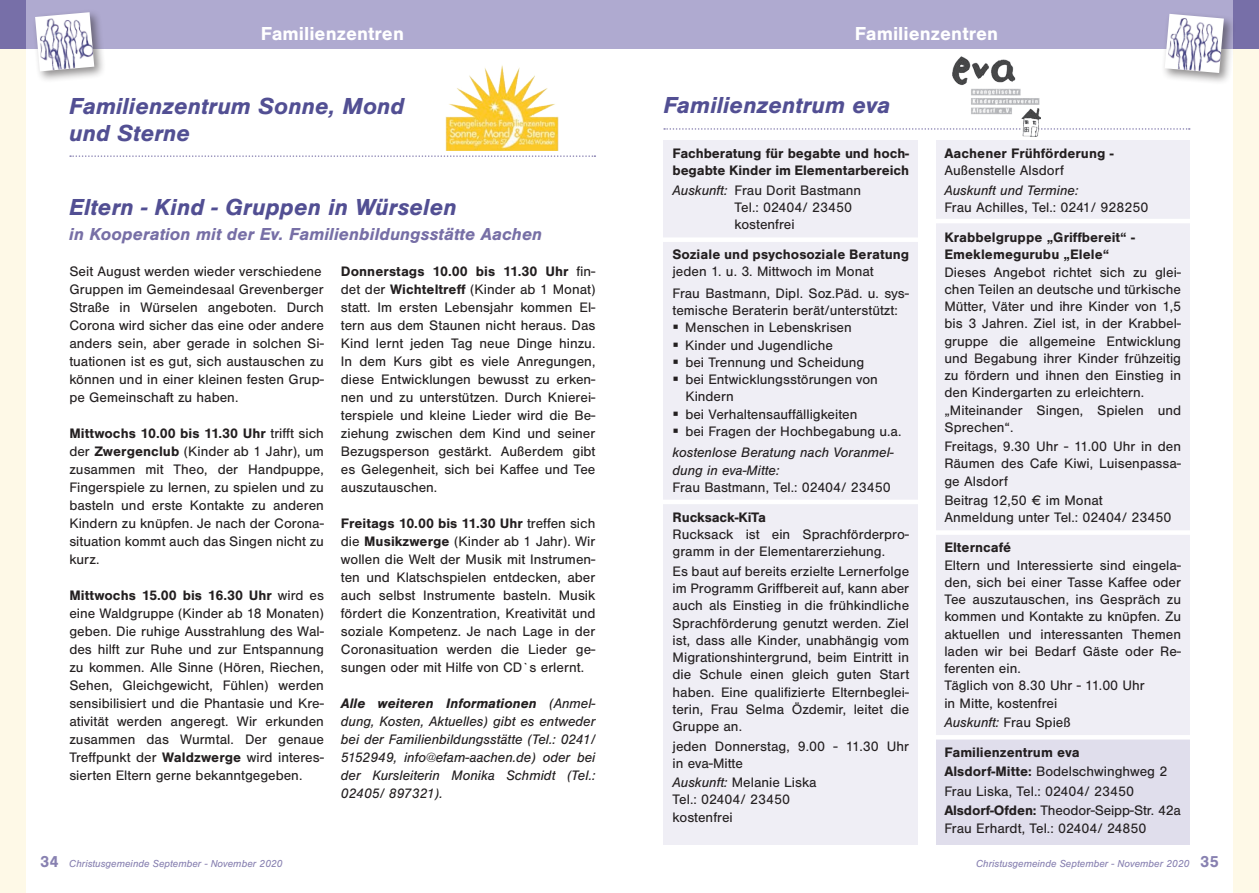
<style>
.page{position:relative;width:1259px;height:893px;background:#fff}
.page>*{position:absolute;margin:0;border:0;box-sizing:border-box;transform-origin:0 0}
.t1{font:italic 700 24px "Sans";color:#524f93}
.t2{font:700 19.5px "Sans";color:#fff}
.t3{font:italic 700 18px "Sans";color:#776fa6}
.t4{font:14.25px/18px "Sans";color:#231f20}
.t5{font:italic 14.25px/18px "Sans";color:#231f20;text-align:justify}
.t6{font:700 14.25px/17.2px "Sans";color:#231f20}
.t7{font:italic 10.5px "Sans";color:#8881b1}
.s1{font-weight:700}
.s2{font-style:italic}
.s3{font-style:normal}
.s4{font-weight:400;font-style:italic}
.s5{font-weight:400}
.s6{font-weight:700;font-style:normal;font-size:16.5px}
</style>
<div class="page">
<div style="left:1233px;top:0;width:26px;height:893px;background:#fef9e7"></div>
<div style="left:0;top:0;width:25px;height:893px;background:#fef9e7"></div>
<div style="left:0;top:0;width:629px;height:49px;background:#afaad0"></div>
<div style="left:629px;top:0;width:630px;height:49px;background:#afaad0"></div>
<div style="left:1233px;top:0;width:26px;height:49px;background:#776fa8"></div>
<div style="left:0;top:0;width:25px;height:49px;background:#776fa8"></div>
<div style="left:1161px;top:10px;width:74px;height:75px;background:#231f20;opacity:.5"></div>
<img style="left:1164px;top:14px;width:60px;height:59px">
<div style="left:32px;top:9px;width:74px;height:74px;background:#231f20;opacity:.5"></div>
<img style="left:35px;top:12px;width:59px;height:59px">
<div style="left:663px;top:140px;width:255px;height:704px;background:#efeef5"></div>
<div style="left:936px;top:140px;width:253px;height:631px;background:#efeef5"></div>
<div style="left:936px;top:737px;width:253px;height:107px;background:#e0deec"></div>
<svg style="left:664px;top:128px;width:525px;height:2px"></svg>
<hr style="left:930px;top:219px;width:262px;height:4px;background:#fff">
<div style="left:657px;top:237px;width:263px;height:5px;background:#fff"></div>
<div style="left:931px;top:530px;width:263px;height:5px;background:#fff"></div>
<hr style="left:659px;top:500px;width:263px;height:4px;background:#fff">
<hr style="left:931px;top:735px;width:263px;height:4px;background:#fff">
<img style="left:952px;top:57px;width:88px;height:79px">
<img style="left:445px;top:65px;width:114px;height:85px">
<svg style="left:70px;top:155px;width:525px;height:2px"></svg>
<h2 class="t2" style="left:261px;top:22px;width:145px">Familienzentren</h2>
<h2 class="t2" style="left:855px;top:22px;width:145px">Familienzentren</h2>
<h1 class="t1" style="left:69px;top:91px;width:337px">Familienzentrum Sonne, Mond</h1>
<h1 class="t1" style="left:663px;top:91px;width:229px">Familienzentrum eva</h1>
<h1 class="t1" style="left:69px;top:118px;width:123px">und Sterne</h1>
<h1 class="t1" style="left:69px;top:193px;width:389px">Eltern - Kind - Gruppen in Würselen</h1>
<p class="t3" style="left:69px;top:223px;width:474px">in Kooperation mit der Ev. Familienbildungsstätte Aachen</p>
<p class="t4" style="left:69px;top:262px;width:256px">Seit August werden wieder verschiedene Gruppen im Gemeindesaal Grevenberger Straße in Würselen angeboten. Durch Corona wird sicher das eine oder andere anders sein, aber gerade in solchen Si&shy;tuationen ist es gut, sich austauschen zu können und in einer kleinen festen Grup&shy;pe Gemeinschaft zu haben.</p>
<p class="t4" style="left:69px;top:424px;width:256px;text-align:justify"><span class="s1">Mittwochs 10.00 bis 11.30 Uhr</span> trifft sich der <span class="s1">Zwergenclub</span> (Kinder ab 1 Jahr), um zusammen mit Theo, der Handpuppe, Fingerspiele zu lernen, zu spielen und zu basteln und erste Kontakte zu anderen Kindern zu knüpfen. Je nach der Corona&shy;situation kommt auch das Singen nicht zu kurz.</p>
<p class="t4" style="left:69px;top:586px;width:256px;text-align:justify"><span class="s1">Mittwochs 15.00 bis 16.30 Uhr</span> wird es eine Waldgruppe (Kinder ab 18 Monaten) geben. Die ruhige Ausstrahlung des Wal&shy;des hilft zur Ruhe und zur Entspannung zu kommen. Alle Sinne (Hören, Riechen, Sehen, Gleichgewicht, Fühlen) werden sensibilisiert und die Phantasie und Kre&shy;ativität werden angeregt. Wir erkunden zusammen das Wurmtal. Der genaue Treffpunkt der <span class="s1">Waldzwerge</span> wird interes&shy;sierten Eltern gerne bekanntgegeben.</p>
<p class="t4" style="left:341px;top:262px;width:256px;text-align:justify"><span class="s1">Donnerstags 10.00 bis 11.30 Uhr</span> fin&shy;det der <span class="s1">Wichteltreff</span> (Kinder ab 1 Monat) statt. Im ersten Lebensjahr kommen El&shy;tern aus dem Staunen nicht heraus. Das Kind lernt jeden Tag neue Dinge hinzu.<br>In dem Kurs gibt es viele Anregungen, diese Entwicklungen bewusst zu erken&shy;nen und zu unterstützen. Durch Knierei&shy;terspiele und kleine Lieder wird die Be&shy;ziehung zwischen dem Kind und seiner Bezugsperson gestärkt. Außerdem gibt es Gelegenheit, sich bei Kaffee und Tee auszutauschen.</p>
<p class="t4" style="left:341px;top:514px;width:256px;text-align:justify"><span class="s1">Freitags 10.00 bis 11.30 Uhr</span> treffen sich die <span class="s1">Musikzwerge</span> (Kinder ab 1 Jahr). Wir wollen die Welt der Musik mit Instrumen&shy;ten und Klatschspielen entdecken, aber auch selbst Instrumente basteln. Musik fördert die Konzentration, Kreativität und soziale Kompetenz. Je nach Lage in der Coronasituation werden die Lieder ge&shy;sungen oder mit Hilfe von CD`s erlernt.</p>
<p class="t5" style="left:341px;top:694px;width:256px"><span class="s1">Alle weiteren Informationen</span> (Anmel&shy;dung, Kosten, Aktuelles) gibt es entweder bei der Familienbildungsstätte (Tel.: 0241/ 5152949, info@efam-aachen.de) oder bei der Kursleiterin Monika Schmidt (Tel.:<br>02405/ 897321).</p>
<p class="t6" style="left:672px;top:145px;width:238px">Fachberatung für begabte und hoch&shy;begabte Kinder im Elementarbereich</p>
<p class="t4" style="left:734px;top:181px;width:128px;line-height:17.2px;text-indent:-62px"><span class="s2">Auskunft:</span> Frau Dorit Bastmann<br>Tel.: 02404/ 23450 kostenfrei</p>
<p class="t6" style="left:672px;top:246px;width:238px">Soziale und psychosoziale Beratung</p>
<p class="t4" style="left:672px;top:261px;width:238px;line-height:21.5px">jeden 1. u. 3. Mittwoch im Monat<br>Frau Bastmann, Dipl. Soz.Päd. u. sys-</p>
<p class="t4" style="left:672px;top:302px;width:227px">temische Beraterin berät/unterstützt:</p>
<p class="t4" style="left:672px;top:319px;width:181px">▪ Menschen in Lebenskrisen</p>
<p class="t4" style="left:672px;top:336px;width:162px">▪ Kinder und Jugendliche</p>
<p class="t4" style="left:672px;top:353px;width:193px">▪ bei Trennung und Scheidung</p>
<p class="t4" style="left:685px;top:371px;width:194px;line-height:17.2px;text-indent:-13px">▪ bei Entwicklungsstörungen von<br>Kindern</p>
<p class="t4" style="left:672px;top:405px;width:186px">▪ bei Verhaltensauffälligkeiten</p>
<p class="t5" style="left:672px;top:420px;width:231px;line-height:21.5px">▪ <span class="s3">bei Fragen der Hochbegabung u.a. </span>kostenlose Beratung nach Voranmel-</p>
<p class="t5" style="left:672px;top:461px;width:108px">dung in eva-Mitte:</p>
<p class="t4" style="left:672px;top:478px;width:220px">Frau Bastmann, Tel.: 02404/ 23450</p>
<p class="t6" style="left:672px;top:509px;width:95px">Rucksack-KiTa</p>
<p class="t4" style="left:672px;top:526px;width:238px;line-height:17.2px">Rucksack ist ein Sprachförderpro&shy;gramm in der Elementarerziehung.</p>
<p class="t4" style="left:672px;top:563px;width:238px;line-height:17.2px;text-align:justify">Es baut auf bereits erzielte Lernerfolge im Programm Griffbereit auf, kann aber auch als Einstieg in die frühkindliche Sprachförderung genutzt werden. Ziel ist, dass alle Kinder, unabhängig vom Migrationshintergrund, beim Eintritt in die Schule einen gleich guten Start haben. Eine qualifizierte Elternbeglei&shy;terin, Frau Selma Özdemir, leitet die Gruppe an.</p>
<p class="t4" style="left:672px;top:737px;width:238px;line-height:17.2px">jeden Donnerstag, 9.00 - 11.30 Uhr in eva-Mitte</p>
<p class="t4" style="left:672px;top:774px;width:146px;line-height:17.2px"><span class="s2">Auskunft:</span> Melanie Liska<br>Tel.: 02404/ 23450 kostenfrei</p>
<p class="t6" style="left:944px;top:145px;width:171px">Aachener Frühförderung -</p>
<p class="t4" style="left:944px;top:162px;width:121px">Außenstelle Alsdorf</p>
<p class="t5" style="left:944px;top:181px;width:135px">Auskunft und Termine:</p>
<p class="t4" style="left:944px;top:198px;width:206px">Frau Achilles, Tel.: 0241/ 928250</p>
<p class="t6" style="left:944px;top:229px;width:192px">Krabbelgruppe „Griffbereit“ -<br>Emeklemegurubu „Elele“</p>
<p class="t4" style="left:944px;top:263px;width:238px;line-height:17.2px">Dieses Angebot richtet sich zu glei&shy;chen Teilen an deutsche und türkische Mütter, Väter und ihre Kinder von 1,5 bis 3 Jahren. Ziel ist, in der Krabbel&shy;gruppe die allgemeine Entwicklung und Begabung ihrer Kinder frühzeitig zu fördern und ihnen den Einstieg in den Kindergarten zu erleichtern. „Miteinander Singen, Spielen und Sprechen“.</p>
<p class="t4" style="left:944px;top:438px;width:238px;line-height:17.2px;text-align:justify">Freitags, 9.30 Uhr - 11.00 Uhr in den Räumen des Cafe Kiwi, Luisenpassa&shy;ge Alsdorf</p>
<p class="t4" style="left:944px;top:492px;width:229px;line-height:17.2px">Beitrag 12,50 € im Monat<br>Anmeldung unter Tel.: 02404/ 23450</p>
<p class="t6" style="left:944px;top:539px;width:68px">Elterncafé</p>
<p class="t4" style="left:944px;top:556px;width:238px;line-height:17.2px">Eltern und Interessierte sind eingela&shy;den, sich bei einer Tasse Kaffee oder<br>Tee auszutauschen, ins Gespräch zu kommen und Kontakte zu knüpfen. Zu aktuellen und interessanten Themen laden wir bei Bedarf Gäste oder Re&shy;ferenten ein.<br>Täglich von 8.30 Uhr - 11.00 Uhr<br>in Mitte, kostenfrei</p>
<p class="t6" style="left:944px;top:707px;width:137px;line-height:30px"><span class="s4">Auskunft:</span> <span class="s5">Frau Spieß<br></span>Familienzentrum eva</p>
<p class="t4" style="left:944px;top:762px;width:238px;line-height:19.4px"><span class="s1">Alsdorf-Mitte:</span> Bodelschwinghweg 2<br>Frau Liska, Tel.: 02404/ 23450<br><span class="s1">Alsdorf-Ofden:</span> Theodor-Seipp-Str. 42a</p>
<p class="t4" style="left:944px;top:820px;width:204px">Frau Erhardt, Tel.: 02404/ 24850</p>
<p class="t7" style="left:40px;top:857px;width:244px"><span class="s6">34</span> Christusgemeinde September - November 2020</p>
<p class="t7" style="left:976px;top:857px;width:244px">Christusgemeinde September - November 2020 <span class="s6">35</span></p>
</div>
